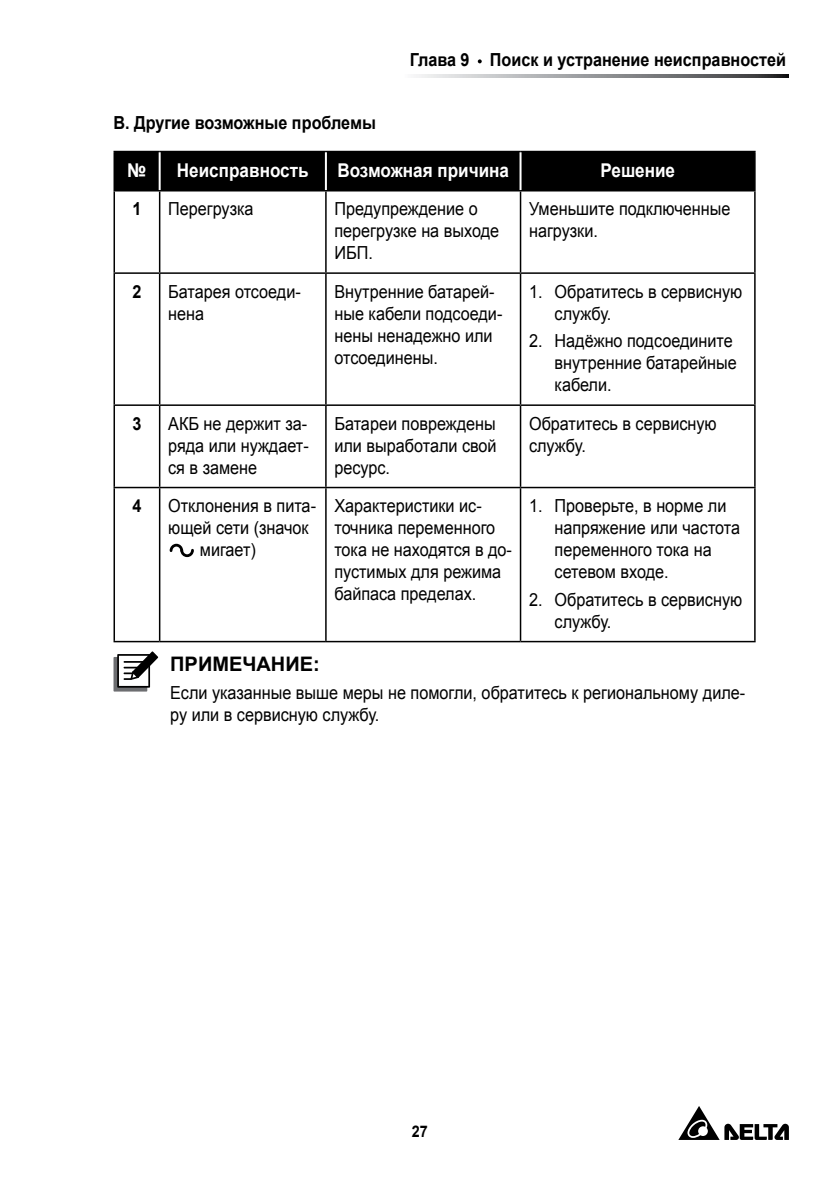
<style>
.page{position:relative;width:840px;height:1191px;background:#fff}
.page>*{position:absolute;margin:0;border:0;box-sizing:border-box;transform-origin:0 0}
.t1{font:700 20px "Arial";color:#000}
.t2{font:700 19px "Arial";color:#fff;scale:.9 1}
.t3{font:18px/22px "Arial";color:#000;scale:.9 1}
.t4{font:700 18px "Arial";color:#000;scale:.9 1}
.t5{font:700 16px "Arial";color:#000;scale:.9 1}
</style>
<div class="page">
<svg style="left:477px;top:59px;width:4px;height:4px"></svg>
<svg style="left:678px;top:1106px;width:110px;height:34px"></svg>
<div style="left:115px;top:152px;width:638px;height:38px;background:#000"></div>
<hr style="left:113px;top:191px;width:2px;height:81px;background:#000">
<hr style="left:159px;top:191px;width:1px;height:81px;background:#000">
<hr style="left:325px;top:191px;width:1px;height:81px;background:#000">
<hr style="left:519px;top:191px;width:2px;height:81px;background:#000">
<hr style="left:753px;top:191px;width:2px;height:81px;background:#000">
<hr style="left:113px;top:272px;width:46px;height:2px;background:#000">
<hr style="left:113px;top:274px;width:2px;height:130px;background:#000">
<hr style="left:159px;top:272px;width:167px;height:2px;background:#000">
<hr style="left:159px;top:274px;width:1px;height:130px;background:#000">
<hr style="left:326px;top:272px;width:194px;height:2px;background:#000">
<hr style="left:325px;top:274px;width:1px;height:130px;background:#000">
<hr style="left:520px;top:272px;width:235px;height:2px;background:#000">
<hr style="left:519px;top:274px;width:2px;height:130px;background:#000">
<hr style="left:753px;top:274px;width:2px;height:130px;background:#000">
<hr style="left:113px;top:404px;width:46px;height:2px;background:#000">
<hr style="left:113px;top:406px;width:2px;height:81px;background:#000">
<hr style="left:159px;top:404px;width:167px;height:2px;background:#000">
<hr style="left:159px;top:406px;width:1px;height:81px;background:#000">
<hr style="left:326px;top:404px;width:194px;height:2px;background:#000">
<hr style="left:325px;top:406px;width:1px;height:81px;background:#000">
<hr style="left:520px;top:404px;width:235px;height:2px;background:#000">
<hr style="left:519px;top:406px;width:2px;height:81px;background:#000">
<hr style="left:753px;top:406px;width:2px;height:81px;background:#000">
<hr style="left:113px;top:487px;width:46px;height:1px;background:#000">
<hr style="left:113px;top:488px;width:2px;height:153px;background:#000">
<hr style="left:159px;top:487px;width:167px;height:1px;background:#000">
<hr style="left:159px;top:488px;width:1px;height:153px;background:#000">
<hr style="left:326px;top:487px;width:194px;height:1px;background:#000">
<hr style="left:325px;top:488px;width:1px;height:153px;background:#000">
<hr style="left:520px;top:487px;width:235px;height:1px;background:#000">
<hr style="left:519px;top:488px;width:2px;height:153px;background:#000">
<hr style="left:753px;top:488px;width:2px;height:153px;background:#000">
<hr style="left:113px;top:641px;width:46px;height:1px;background:#000">
<hr style="left:159px;top:641px;width:167px;height:1px;background:#000">
<hr style="left:326px;top:641px;width:194px;height:1px;background:#000">
<hr style="left:520px;top:641px;width:235px;height:1px;background:#000">
<hr style="left:113px;top:151px;width:46px;height:1px;background:#000">
<hr style="left:113px;top:152px;width:2px;height:38px;background:#000">
<hr style="left:159px;top:151px;width:167px;height:1px;background:#000">
<hr style="left:326px;top:151px;width:194px;height:1px;background:#000">
<hr style="left:520px;top:151px;width:235px;height:1px;background:#000">
<hr style="left:753px;top:152px;width:2px;height:38px;background:#000">
<hr style="left:113px;top:190px;width:46px;height:1px;background:#000">
<hr style="left:159px;top:190px;width:167px;height:1px;background:#000">
<hr style="left:326px;top:190px;width:194px;height:1px;background:#000">
<hr style="left:520px;top:190px;width:235px;height:1px;background:#000">
<hr style="left:158px;top:152px;width:2px;height:38px;background:#fff">
<hr style="left:325px;top:152px;width:2px;height:38px;background:#fff">
<hr style="left:519px;top:152px;width:2px;height:38px;background:#fff">
<svg style="left:169px;top:543px;width:25px;height:15px"></svg>
<svg style="left:113px;top:657px;width:34px;height:34px"></svg>
<svg style="left:117px;top:651px;width:41px;height:36px"></svg>
<p class="t4" style="left:409px;top:48px;width:419px">Глава 9 Поиск и устранение неисправностей</p>
<p class="t4" style="left:113px;top:111px;width:293px">B. Другие возможные проблемы</p>
<p class="t2" style="left:127px;top:157px;width:23px">№</p>
<p class="t2" style="left:177px;top:157px;width:148px">Неисправность</p>
<p class="t2" style="left:337px;top:157px;width:192px">Возможная причина</p>
<p class="t2" style="left:600px;top:157px;width:84px">Решение</p>
<p class="t4" style="left:132px;top:197px;width:12px">1</p>
<p class="t3" style="left:168px;top:198px;width:96px">Перегрузка</p>
<p class="t3" style="left:334px;top:198px;width:184px">Предупреждение о перегрузке на выходе<br>ИБП.</p>
<p class="t3" style="left:528px;top:198px;width:225px">Уменьшите подключенные нагрузки.</p>
<p class="t4" style="left:132px;top:279px;width:12px">2</p>
<p class="t3" style="left:168px;top:280px;width:149px">Батарея отсоеди&shy;нена</p>
<p class="t3" style="left:334px;top:280px;width:188px">Внутренние батарей&shy;ные кабели подсоеди&shy;нены ненадежно или отсоединены.</p>
<p class="t3" style="left:554px;top:280px;width:210px;text-indent:-26px">1. Обратитесь в сервисную службу.</p>
<p class="t3" style="left:554px;top:330px;width:204px;text-indent:-26px">2. Надёжно подсоедините внутренние батарейные кабели.</p>
<p class="t4" style="left:132px;top:411px;width:12px">3</p>
<p class="t3" style="left:168px;top:412px;width:158px;text-align:justify">АКБ не держит за&shy;ряда или нуждает&shy;ся в замене</p>
<p class="t3" style="left:334px;top:412px;width:182px;text-align:justify">Батареи повреждены или выработали свой ресурс.</p>
<p class="t3" style="left:528px;top:412px;width:210px">Обратитесь в сервисную службу.</p>
<p class="t4" style="left:132px;top:494px;width:12px">4</p>
<p class="t3" style="left:168px;top:495px;width:166px">Отклонения в пита-</p>
<p class="t3" style="left:168px;top:517px;width:157px">ющей сети (значок</p>
<p class="t3" style="left:200px;top:539px;width:64px">мигает)</p>
<p class="t3" style="left:334px;top:495px;width:199px">Характеристики ис&shy;точника переменного тока не находятся в до&shy;пустимых для режима байпаса пределах.</p>
<p class="t3" style="left:554px;top:495px;width:207px;text-indent:-26px">1. Проверьте, в норме ли напряжение или частота переменного тока на сетевом входе.</p>
<p class="t3" style="left:554px;top:588px;width:210px;text-indent:-26px">2. Обратитесь в сервисную службу.</p>
<p class="t1" style="left:170px;top:651px;width:151px">ПРИМЕЧАНИЕ:</p>
<p class="t3" style="left:170px;top:682px;width:640px">Если указанные выше меры не помогли, обратитесь к региональному диле&shy;ру или в сервисную службу.</p>
<p class="t5" style="left:412px;top:1120px;width:19px">27</p>
</div>
